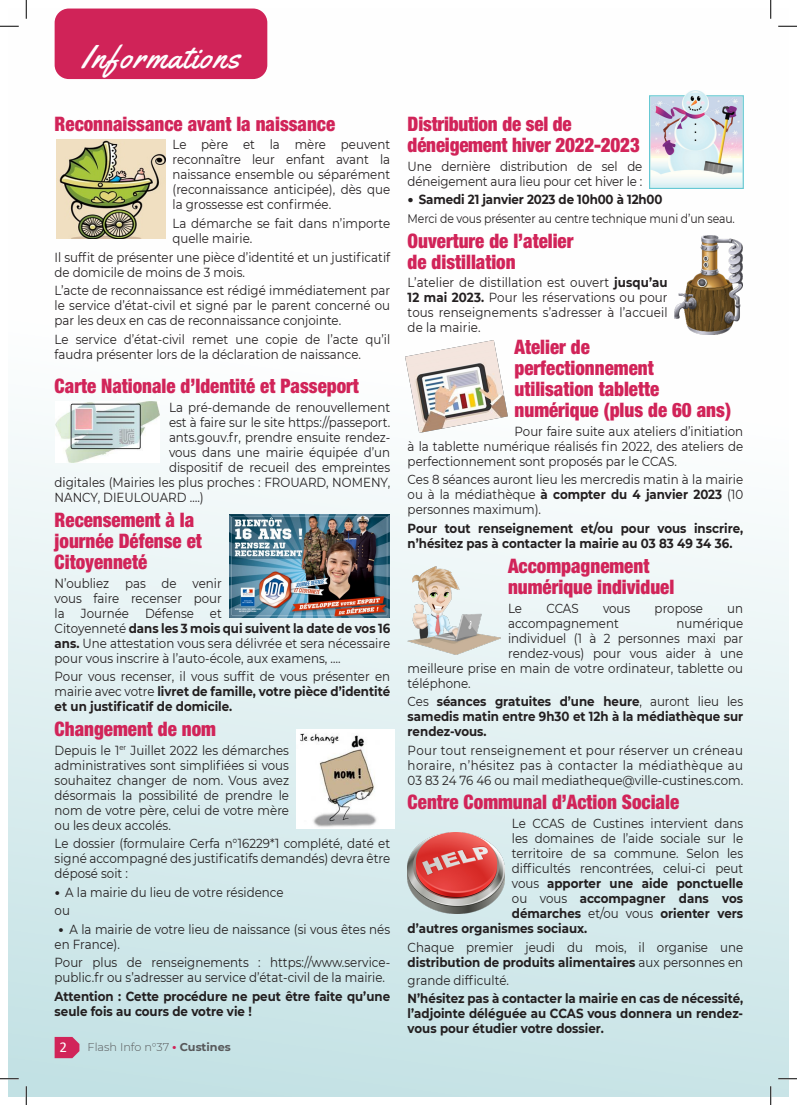
<style>
.page{position:relative;width:797px;height:1105px;background:#fff}
.page>*{position:absolute;margin:0;border:0;box-sizing:border-box;transform-origin:0 0}
.t1{font:32.5px "Yellowtail";letter-spacing:.05em;color:#fff}
.t2{font:900 condensed 20px/21.2px "Helvetica Neue";color:#d12459;scale:.95 1}
.t3{font:15px "Calibri";color:#fff}
.t4{font:13.12px/15px "Montserrat";color:#231f20;scale:.9 1}
.t5{font:700 13.12px/15px "Montserrat";color:#231f20;text-align:justify;scale:.9 1}
.t6{font:12.5px "Montserrat";letter-spacing:-.01em;color:#231f20;scale:.87 1}
.t7{font:300 11.25px "Montserrat";color:#57585a}
.s1{font-weight:700}
.s2{font-weight:400}
.s3{font-weight:600;font-size:17.5px}
.s4{font-weight:700;font-size:12.5px;color:#d12459}
.s5{font-size:17.5px}
</style>
<div class="page">
<div style="left:9px;top:9px;width:779px;height:1087px;background:linear-gradient(to bottom,#fff,#cbe5e8)"></div>
<img style="left:56px;top:140px;width:109px;height:99px">
<img style="left:55px;top:402px;width:105px;height:60px">
<img style="left:229px;top:515px;width:160px;height:102px">
<div style="left:55px;top:9px;width:212px;height:70px;background:#d12459;border-radius:14px"></div>
<img style="left:649px;top:91px;width:94px;height:98px">
<img style="left:296px;top:729px;width:99px;height:99px">
<img style="left:405px;top:340px;width:102px;height:92px">
<img style="left:408px;top:566px;width:93px;height:89px">
<img style="left:408px;top:832px;width:97px;height:82px">
<img style="left:675px;top:235px;width:67px;height:100px">
<svg style="left:55px;top:1037px;width:24px;height:21px"></svg>
<svg style="left:0;top:25px;width:19px;height:2px"></svg>
<svg style="left:778px;top:25px;width:19px;height:2px"></svg>
<svg style="left:0;top:1078px;width:19px;height:1px"></svg>
<svg style="left:778px;top:1078px;width:19px;height:1px"></svg>
<svg style="left:25px;top:0;width:2px;height:19px"></svg>
<svg style="left:25px;top:1086px;width:2px;height:19px"></svg>
<svg style="left:770px;top:0;width:1px;height:19px"></svg>
<svg style="left:770px;top:1086px;width:1px;height:19px"></svg>
<h1 class="t1" style="left:82px;top:36px;width:159px">Informations</h1>
<h2 class="t2" style="left:55px;top:113px;width:297px">Reconnaissance avant la naissance</h2>
<p class="t4" style="left:172px;top:137px;width:243px;text-align:justify">Le père et la mère peuvent reconnaître leur enfant avant la naissance ensemble ou séparément (reconnaissance anticipée), dès que la grossesse est confirmée.</p>
<p class="t4" style="left:172px;top:215px;width:243px">La démarche se fait dans n’importe quelle mairie.</p>
<p class="t4" style="left:55px;top:249px;width:374px">Il suffit de présenter une pièce d’identité et un justificatif de domicile de moins de 3 mois.</p>
<p class="t4" style="left:55px;top:282px;width:374px;text-align:justify">L’acte de reconnaissance est rédigé immédiatement par le service d’état-civil et signé par le parent concerné ou par les deux en cas de reconnaissance conjointe.</p>
<p class="t4" style="left:55px;top:331px;width:374px">Le service d’état-civil remet une copie de l’acte qu’il faudra présenter lors de la déclaration de naissance.</p>
<h2 class="t2" style="left:55px;top:375px;width:322px">Carte Nationale d’Identité et Passeport</h2>
<p class="t4" style="left:169px;top:399px;width:247px">La pré-demande de renouvellement</p>
<p class="t4" style="left:169px;top:414px;width:247px">est à faire sur le site https://passeport.</p>
<p class="t4" style="left:169px;top:429px;width:247px">ants.gouv.fr, prendre ensuite rendez-</p>
<p class="t4" style="left:169px;top:444px;width:247px">vous dans une mairie équipée d’un</p>
<p class="t4" style="left:169px;top:459px;width:247px">dispositif de recueil des empreintes</p>
<p class="t4" style="left:55px;top:474px;width:374px">digitales (Mairies les plus proches : FROUARD, NOMENY,</p>
<p class="t4" style="left:55px;top:489px;width:167px">NANCY, DIEULOUARD ….)</p>
<h2 class="t2" style="left:55px;top:509px;width:156px">Recensement à la journée Défense et<br>Citoyenneté</h2>
<p class="t4" style="left:55px;top:575px;width:374px">N’oubliez pas de venir<br>vous faire recenser pour<br>la Journée Défense et<br>Citoyenneté <span class="s1">dans les 3 mois qui suivent la date de vos 16 ans.</span> Une attestation vous sera délivrée et sera nécessaire pour vous inscrire à l’auto-école, aux examens, ….</p>
<p class="t5" style="left:55px;top:668px;width:374px"><span class="s2">Pour vous recenser, il vous suffit de vous présenter en mairie avec votre</span> livret de famille, votre pièce d’identité et un justificatif de domicile.</p>
<h2 class="t2" style="left:55px;top:718px;width:171px">Changement de nom</h2>
<p class="t4" style="left:55px;top:742px;width:262px;text-align:justify">Depuis le 1<sup>er</sup> Juillet 2022 les démarches administratives sont simplifiées si vous souhaitez changer de nom. Vous avez désormais la possibilité de prendre le nom de votre père, celui de votre mère ou les deux accolés.</p>
<p class="t4" style="left:55px;top:836px;width:374px;text-align:justify">Le dossier (formulaire Cerfa n°16229*1 complété, daté et signé accompagné des justificatifs demandés) devra être déposé soit :</p>
<p class="t4" style="left:55px;top:882px;width:256px;line-height:18.5px"><span class="s3">•</span> A la mairie du lieu de votre résidence ou</p>
<p class="t4" style="left:55px;top:921px;width:374px"><span class="s3">•</span> A la mairie de votre lieu de naissance (si vous êtes nés en France).</p>
<p class="t4" style="left:55px;top:955px;width:374px">Pour plus de renseignements : https://www.service&shy;public.fr ou s’adresser au service d’état-civil de la mairie.</p>
<p class="t5" style="left:55px;top:988px;width:374px">Attention : Cette procédure ne peut être faite qu’une seule fois au cours de votre vie !</p>
<p class="t3" style="left:60px;top:1036px;width:9px">2</p>
<p class="t7" style="left:88px;top:1039px;width:145px">Flash Info n°37 <span class="s4">•</span> <span class="s1">Custines</span></p>
<h2 class="t2" style="left:407px;top:113px;width:246px">Distribution de sel de déneigement hiver 2022-2023</h2>
<p class="t4" style="left:407px;top:158px;width:262px">Une dernière distribution de sel de déneigement aura lieu pour cet hiver le :</p>
<p class="t5" style="left:407px;top:191px;width:285px"><span class="s5">•</span> Samedi 21 janvier 2023 de 10h00 à 12h00</p>
<p class="t6" style="left:407px;top:210px;width:377px">Merci de vous présenter au centre technique muni d’un seau.</p>
<h2 class="t2" style="left:407px;top:229px;width:176px">Ouverture de l’atelier de distillation</h2>
<p class="t4" style="left:407px;top:275px;width:290px;text-align:justify">L’atelier de distillation est ouvert <span class="s1">jusqu’au 12 mai 2023.</span> Pour les réservations ou pour tous renseignements s’adresser à l’accueil de la mairie.</p>
<h2 class="t2" style="left:514px;top:336px;width:229px">Atelier de perfectionnement utilisation tablette numérique (plus de 60 ans)</h2>
<p class="t4" style="left:407px;top:423px;width:374px;text-align:justify;text-indent:107px">Pour faire suite aux ateliers d’initiation à la tablette numérique réalisés fin 2022, des ateliers de perfectionnement sont proposés par le CCAS.</p>
<p class="t4" style="left:407px;top:472px;width:374px;text-align:justify">Ces 8 séances auront lieu les mercredis matin à la mairie ou à la médiathèque <span class="s1">à compter du 4 janvier 2023</span> (10 personnes maximum).</p>
<p class="t5" style="left:407px;top:520px;width:374px">Pour tout renseignement et/ou pour vous inscrire, n’hésitez pas à contacter la mairie au 03 83 49 34 36.</p>
<h2 class="t2" style="left:508px;top:555px;width:176px">Accompagnement numérique individuel</h2>
<p class="t4" style="left:508px;top:600px;width:17px">Le</p>
<p class="t4" style="left:546px;top:600px;width:37px">CCAS</p>
<p class="t4" style="left:603px;top:600px;width:32px">vous</p>
<p class="t4" style="left:654px;top:600px;width:55px">propose</p>
<p class="t4" style="left:727px;top:600px;width:19px">un</p>
<p class="t4" style="left:508px;top:615px;width:125px">accompagnement</p>
<p class="t4" style="left:676px;top:615px;width:75px">numérique</p>
<p class="t4" style="left:508px;top:630px;width:263px">individuel (1 à 2 personnes maxi par</p>
<p class="t4" style="left:508px;top:645px;width:263px">rendez-vous) pour vous aider à une</p>
<p class="t4" style="left:407px;top:660px;width:374px">meilleure prise en main de votre ordinateur, tablette ou</p>
<p class="t4" style="left:407px;top:675px;width:72px">téléphone.</p>
<p class="t5" style="left:407px;top:693px;width:374px"><span class="s2">Ces</span> séances gratuites d’une heure<span class="s2">, auront lieu les </span>samedis matin entre 9h30 et 12h à la médiathèque sur rendez-vous.</p>
<p class="t4" style="left:407px;top:742px;width:374px;text-align:justify">Pour tout renseignement et pour réserver un créneau horaire, n’hésitez pas à contacter la médiathèque au 03 83 24 76 46 ou mail mediatheque@ville-custines.com.</p>
<h2 class="t2" style="left:407px;top:791px;width:287px">Centre Communal d’Action Sociale</h2>
<p class="t4" style="left:512px;top:815px;width:258px">Le CCAS de Custines intervient dans</p>
<p class="t4" style="left:512px;top:830px;width:258px">les domaines de l’aide sociale sur le</p>
<p class="t4" style="left:512px;top:845px;width:258px">territoire de sa commune. Selon les</p>
<p class="t4" style="left:512px;top:860px;width:258px">difficultés rencontrées, celui-ci peut</p>
<p class="t5" style="left:512px;top:875px;width:258px"><span class="s2">vous</span> apporter une aide ponctuelle</p>
<p class="t5" style="left:512px;top:890px;width:258px"><span class="s2">ou vous</span> accompagner dans vos</p>
<p class="t5" style="left:512px;top:905px;width:258px">démarches <span class="s2">et/ou vous</span> orienter vers</p>
<p class="t5" style="left:407px;top:920px;width:201px">d’autres organismes sociaux.</p>
<p class="t4" style="left:407px;top:939px;width:374px">Chaque premier jeudi du mois, il organise une <span class="s1">distribution de produits alimentaires</span> aux personnes en</p>
<p class="t4" style="left:407px;top:972px;width:114px">grande difficulté.</p>
<p class="t5" style="left:407px;top:990px;width:374px">N’hésitez pas à contacter la mairie en cas de nécessité, l’adjointe déléguée au CCAS vous donnera un rendez&shy;vous pour étudier votre dossier.</p>
</div>
